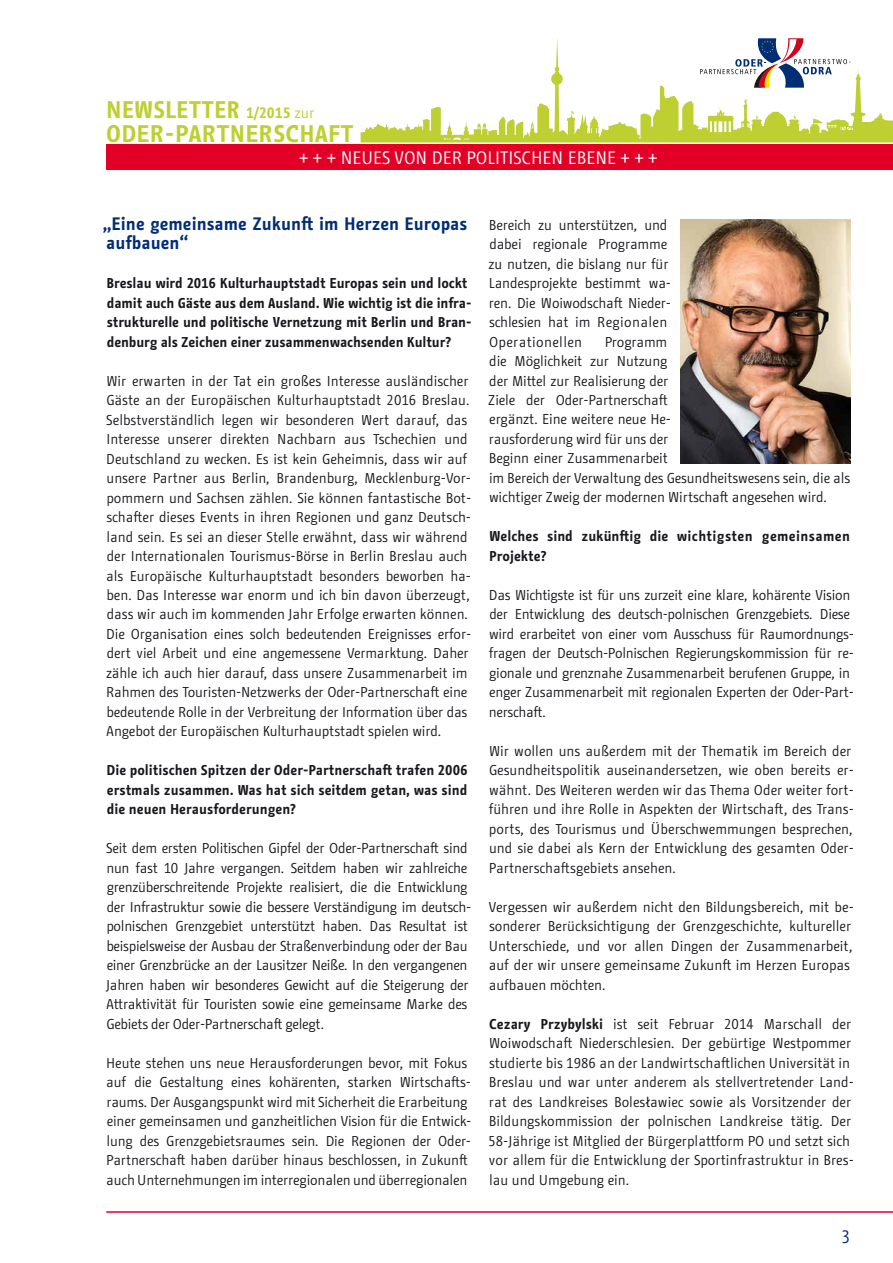
<style>
.page{position:relative;width:893px;height:1263px;background:#fff}
.page>*{position:absolute;margin:0;border:0;box-sizing:border-box;transform-origin:0 0}
.t1{font:700 24px "BMF Change Sans Cond Int";letter-spacing:.005em;color:#bdcf31}
.t2{font:700 24px "BMF Change Letter Int";letter-spacing:.005em;color:#bdcf31}
.t3{font:700 18px/19.5px "BMF Change Sans Cond Int";color:#002e75}
.t4{font:18px "BMF Change Sans Cond Int";color:#fff}
.t5{font:18px "BMF Change Sans Cond Int";color:#002e75}
.t6{font:14.25px/19.5px "BMF Change Sans Cond Int";letter-spacing:-.01em;color:#1a171c}
.t7{font:700 14.25px/19.5px "BMF Change Sans Cond Int";letter-spacing:-.01em;color:#1a171c}
.s1{font-size:15px}
.s2{font-weight:400;font-size:15px}
.s3{font-weight:700}
</style>
<div class="page">
<hr style="left:106px;top:1211px;width:787px;height:2px;background:#e20026">
<svg style="left:361px;top:39px;width:532px;height:103px"></svg>
<svg style="left:700px;top:38px;width:150px;height:50px"></svg>
<div style="left:106px;top:145px;width:787px;height:25px;background:#e20026"></div>
<img style="left:680px;top:219px;width:170px;height:245px">
<h1 class="t1" style="left:106px;top:94px;width:210px">Newsletter <span class="s1">1/2015</span> <span class="s2">zur</span></h1>
<h1 class="t2" style="left:106px;top:118px;width:249px">ODER-PARTNERSCHAFT</h1>
<p class="t4" style="left:299px;top:146px;width:298px">+ + + Neues von der politischen Ebene</p>
<p class="t4" style="left:621px;top:146px;width:39px">+ + +</p>
<p class="t3" style="left:103px;top:213px;width:366px">„Eine gemeinsame Zukunft im Herzen Europas aufbauen“</p>
<p class="t7" style="left:107px;top:273px;width:366px">Breslau wird 2016 Kulturhauptstadt Europas sein und lockt damit auch Gäste aus dem Ausland. Wie wichtig ist die infra&shy;strukturelle und politische Vernetzung mit Berlin und Bran&shy;denburg als Zeichen einer zusammenwachsenden Kultur?</p>
<p class="t6" style="left:106px;top:370px;width:367px">Wir erwarten in der Tat ein großes Interesse ausländischer Gäste an der Europäischen Kulturhauptstadt 2016 Breslau.<br>Selbstverständlich legen wir besonderen Wert darauf, das Interesse unserer direkten Nachbarn aus Tschechien und Deutschland zu wecken. Es ist kein Geheimnis, dass wir auf unsere Partner aus Berlin, Brandenburg, Mecklenburg-Vor&shy;pommern und Sachsen zählen. Sie können fantastische Bot&shy;schafter dieses Events in ihren Regionen und ganz Deutsch&shy;land sein. Es sei an dieser Stelle erwähnt, dass wir während der Internationalen Tourismus-Börse in Berlin Breslau auch als Europäische Kulturhauptstadt besonders beworben ha&shy;ben. Das Interesse war enorm und ich bin davon überzeugt, dass wir auch im kommenden Jahr Erfolge erwarten können.<br>Die Organisation eines solch bedeutenden Ereignisses erfor&shy;dert viel Arbeit und eine angemessene Vermarktung. Daher zähle ich auch hier darauf, dass unsere Zusammenarbeit im Rahmen des Touristen-Netzwerks der Oder-Partnerschaft eine bedeutende Rolle in der Verbreitung der Information über das Angebot der Europäischen Kulturhauptstadt spielen wird.</p>
<p class="t7" style="left:107px;top:761px;width:362px;text-align:justify">Die politischen Spitzen der Oder-Partnerschaft trafen 2006 erstmals zusammen. Was hat sich seitdem getan, was sind die neuen Herausforderungen?</p>
<p class="t6" style="left:106px;top:838px;width:366px">Seit dem ersten Politischen Gipfel der Oder-Partnerschaft sind nun fast 10 Jahre vergangen. Seitdem haben wir zahlreiche grenzüberschreitende Projekte realisiert, die die Entwicklung der Infrastruktur sowie die bessere Verständigung im deutsch&shy;polnischen Grenzgebiet unterstützt haben. Das Resultat ist beispielsweise der Ausbau der Straßenverbindung oder der Bau einer Grenzbrücke an der Lausitzer Neiße. In den vergangenen Jahren haben wir besonderes Gewicht auf die Steigerung der Attraktivität für Touristen sowie eine gemeinsame Marke des Gebiets der Oder-Partnerschaft gelegt.</p>
<p class="t6" style="left:106px;top:1053px;width:366px">Heute stehen uns neue Herausforderungen bevor, mit Fokus auf die Gestaltung eines kohärenten, starken Wirtschafts&shy;raums. Der Ausgangspunkt wird mit Sicherheit die Erarbeitung einer gemeinsamen und ganzheitlichen Vision für die Entwick&shy;lung des Grenzgebietsraumes sein. Die Regionen der Oder-Partnerschaft haben darüber hinaus beschlossen, in Zukunft auch U nternehmungen im interregionalen und überregionalen</p>
<p class="t6" style="left:489px;top:215px;width:184px">Bereich zu unterstützen, und dabei regionale Programme zu nutzen, die bislang nur für<br>Landesprojekte bestimmt wa&shy;ren. Die Woiwodschaft Nieder&shy;schlesien hat im Regionalen<br>Operationellen</p>
<p class="t6" style="left:488px;top:331px;width:363px;text-indent:117px">Programm<br>die Möglichkeit zur Nutzung<br>der Mittel zur Realisierung der<br>Ziele der Oder-Partnerschaft<br>ergänzt. Eine weitere neue H e-<br>rausforderung wird für uns der<br>Beginn einer Zusammenarbeit<br>im Bereich der Verwaltung des Gesundheitswesens sein, die als wichtiger Zweig der modernen Wirtschaft angesehen wird.</p>
<p class="t7" style="left:489px;top:527px;width:362px">Welches sind zukünftig die wichtigsten gemeinsamen<br>Projekte?</p>
<p class="t6" style="left:489px;top:585px;width:366px">Das Wichtigste ist für uns zurzeit eine klare, kohärente Vision der Entwicklung des deutsch-polnischen Grenzgebiets. Diese wird erarbeitet von einer vom Ausschuss für Raumordnungs&shy;fragen der Deutsch-Polnischen Regierungskommission für re&shy;gionale und grenznahe Zusammenarbeit berufenen Gruppe, in enger Zusammenarbeit mit regionalen Experten der Oder-Part&shy;nerschaft.</p>
<p class="t6" style="left:489px;top:741px;width:366px">Wir wollen uns außerdem mit der Thematik im Bereich der Gesundheitspolitik auseinandersetzen, wie oben bereits er&shy;wähnt. Des Weiteren werden wir das Thema Oder weiter fort&shy;führen und ihre Rolle in Aspekten der Wirtschaft, des Trans&shy;ports, des Tourismus und Überschwemmungen besprechen, und sie dabei als Kern der Entwicklung des gesamten Oder-Partnerschaftsgebiets ansehen.</p>
<p class="t6" style="left:489px;top:897px;width:367px">Vergessen wir außerdem nicht den Bildungsbereich, mit be&shy;sonderer Berücksichtigung der Grenzgeschichte, kultureller U nterschiede, und vor allen Dingen der Zusammenarbeit, auf der wir unsere gemeinsame Zukunft im Herzen Europas aufbauen möchten.</p>
<p class="t6" style="left:488px;top:1014px;width:367px"><span class="s3">Cezary Przybylski</span> ist seit Februar 2014 Marschall der Woiwodschaft Niederschlesien. Der gebürtige Westpommer studierte bis 1986 an der Landwirtschaftlichen U niversität in Breslau und war unter anderem als stellvertretender Land&shy;rat des Landkreises Bolesławiec sowie als Vorsitzender der Bildungskommission der polnischen Landkreise tätig. Der 58-Jährige ist Mitglied der Bürgerplattform PO und setzt sich vor allem für die Entwicklung der Sportinfrastruktur in Bres&shy;lau und U mgebung ein.</p>
<p class="t5" style="left:841px;top:1224px;width:11px">3</p>
</div>
